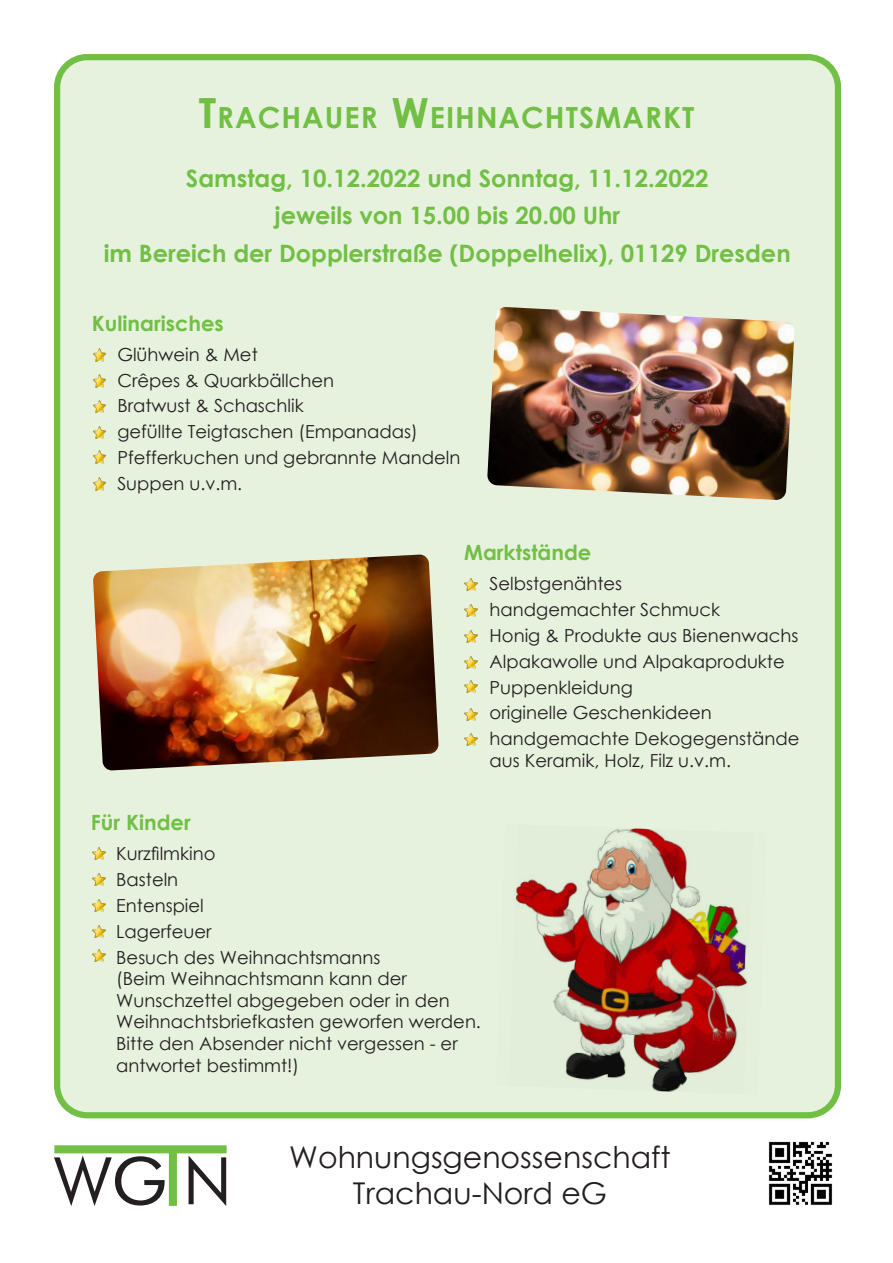
<style>
.page{position:relative;width:893px;height:1263px;background:#fff}
.page>*{position:absolute;margin:0;border:0;box-sizing:border-box;transform-origin:0 0}
.t1{font:30px/36px "Century Gothic";color:#231f20;text-align:center}
.t2{font:700 29.1px "Century Gothic";letter-spacing:.035em;color:#71bf44}
.t3{font:700 24px "Century Gothic";color:#71bf44}
.t4{font:700 21px "Century Gothic";color:#71bf44}
.t5{font:18px/21.6px "Century Gothic";color:#231f20}
.s1{font-size:41.55px}
</style>
<div class="page">
<div style="left:57px;top:57px;width:781px;height:1058px;background:#e7f2de;border-radius:30px"></div>
<div style="left:54px;top:54px;width:787px;height:1064px;border:6px solid #71bf44;border-radius:30px"></div>
<svg style="left:54px;top:1155px;width:172px;height:51px"></svg>
<div style="left:54px;top:1145px;width:173px;height:8px;background:#71bf44"></div>
<div style="left:169px;top:1153px;width:8px;height:53px;background:#71bf44"></div>
<img style="left:768px;top:1141px;width:65px;height:64px">
<img style="left:487px;top:307px;width:308px;height:193px">
<svg style="left:93px;top:873px;width:13px;height:13px"></svg>
<svg style="left:93px;top:899px;width:13px;height:12px"></svg>
<svg style="left:93px;top:925px;width:13px;height:12px"></svg>
<svg style="left:93px;top:949px;width:13px;height:13px"></svg>
<svg style="left:93px;top:847px;width:13px;height:13px"></svg>
<svg style="left:93px;top:375px;width:13px;height:12px"></svg>
<svg style="left:93px;top:400px;width:13px;height:13px"></svg>
<svg style="left:93px;top:426px;width:13px;height:13px"></svg>
<svg style="left:93px;top:451px;width:13px;height:12px"></svg>
<svg style="left:93px;top:349px;width:13px;height:12px"></svg>
<svg style="left:93px;top:478px;width:13px;height:12px"></svg>
<img style="left:93px;top:555px;width:346px;height:216px">
<svg style="left:465px;top:604px;width:12px;height:13px"></svg>
<svg style="left:465px;top:630px;width:12px;height:12px"></svg>
<svg style="left:465px;top:656px;width:12px;height:12px"></svg>
<svg style="left:465px;top:680px;width:12px;height:13px"></svg>
<svg style="left:465px;top:578px;width:12px;height:12px"></svg>
<svg style="left:465px;top:708px;width:12px;height:12px"></svg>
<svg style="left:465px;top:733px;width:12px;height:12px"></svg>
<img style="left:515px;top:828px;width:233px;height:264px">
<p class="t2" style="left:199px;top:96px;width:496px"><span class="s1">T</span>RACHAUER <span class="s1">W</span>EIHNACHTSMARKT</p>
<p class="t3" style="left:186px;top:160px;width:524px">Samstag, 10.12.2022 und Sonntag, 11.12.2022</p>
<p class="t3" style="left:274px;top:197px;width:347px">jeweils von 15.00 bis 20.00 Uhr</p>
<p class="t3" style="left:104px;top:235px;width:688px">im Bereich der Dopplerstraße (Doppelhelix), 01129 Dresden</p>
<p class="t4" style="left:92px;top:307px;width:133px">Kulinarisches</p>
<p class="t5" style="left:117px;top:343px;width:142px">Glühwein &amp; Met</p>
<p class="t5" style="left:117px;top:369px;width:218px">Crêpes &amp; Quarkbällchen</p>
<p class="t5" style="left:117px;top:395px;width:188px">Bratwust &amp; Schaschlik</p>
<p class="t5" style="left:117px;top:421px;width:302px">gefüllte Teigtaschen (Empanadas)</p>
<p class="t5" style="left:117px;top:447px;width:344px">Pfefferkuchen und gebrannte Mandeln</p>
<p class="t5" style="left:117px;top:472px;width:126px">Suppen u.v.m.</p>
<p class="t4" style="left:464px;top:536px;width:129px">Marktstände</p>
<p class="t5" style="left:490px;top:573px;width:134px">Selbstgenähtes</p>
<p class="t5" style="left:490px;top:598px;width:232px">handgemachter Schmuck</p>
<p class="t5" style="left:490px;top:624px;width:310px">Honig &amp; Produkte aus Bienenwachs</p>
<p class="t5" style="left:490px;top:650px;width:297px">Alpakawolle und Alpakaprodukte</p>
<p class="t5" style="left:490px;top:676px;width:145px">Puppenkleidung</p>
<p class="t5" style="left:490px;top:702px;width:224px">originelle Geschenkideen</p>
<p class="t5" style="left:490px;top:728px;width:311px">handgemachte Dekogegenstände aus Keramik, Holz, Filz u.v.m.</p>
<p class="t4" style="left:91px;top:806px;width:101px">Für Kinder</p>
<p class="t5" style="left:116px;top:843px;width:101px">Kurzfilmkino</p>
<p class="t5" style="left:116px;top:868px;width:63px">Basteln</p>
<p class="t5" style="left:116px;top:894px;width:89px">Entenspiel</p>
<p class="t5" style="left:116px;top:920px;width:97px">Lagerfeuer</p>
<p class="t5" style="left:116px;top:946px;width:266px">Besuch des Weihnachtsmanns</p>
<p class="t5" style="left:116px;top:968px;width:366px">(Beim Weihnachtsmann kann der Wunschzettel abgegeben oder in den Weihnachtsbriefkasten geworfen werden.<br>Bitte den Absender nicht vergessen - er antwortet bestimmt!)</p>
<p class="t1" style="left:289px;top:1139px;width:383px">Wohnungsgenossenschaft<br>Trachau-Nord eG</p>
</div>
